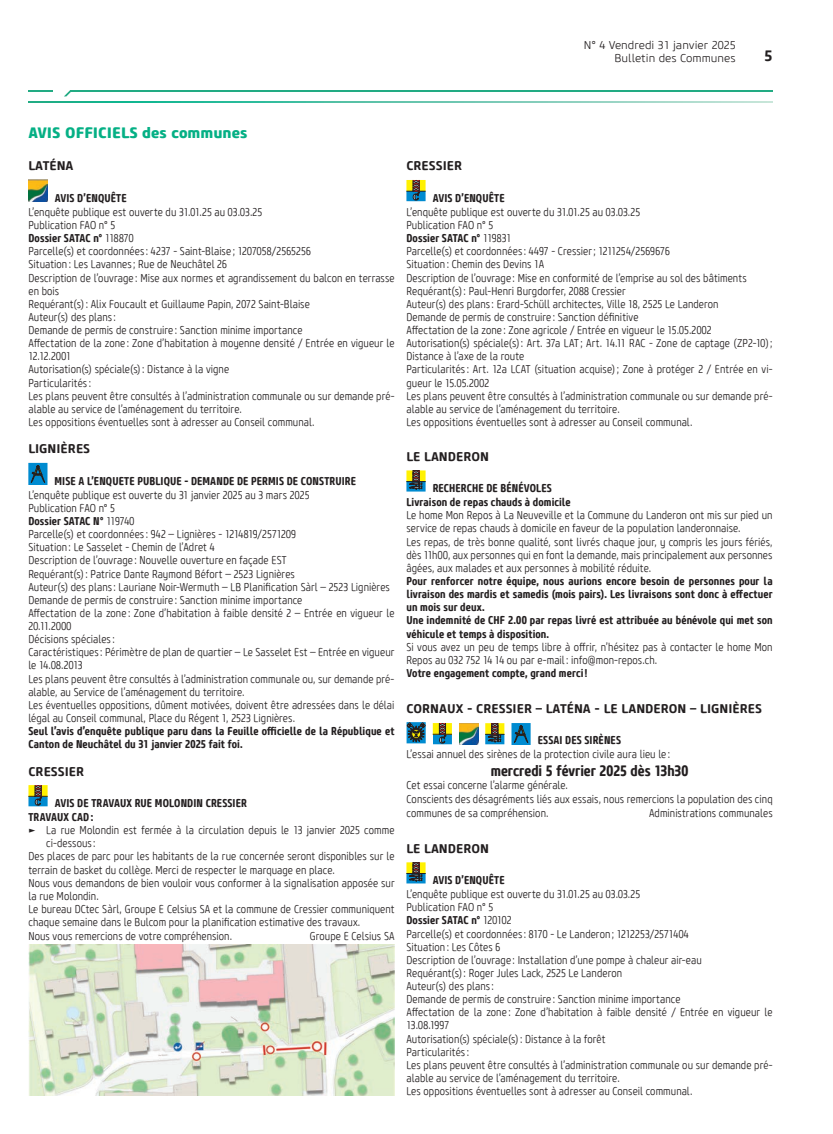
<style>
.page{position:relative;width:833px;height:1134px;background:#fff}
.page>*{position:absolute;margin:0;border:0;box-sizing:border-box;transform-origin:0 0}
.t1{font:700 15px "Core Sans M67 Cn";color:#231f20}
.t2{font:800 15px "Core Sans M75";color:#05b085}
.t3{font:700 15px "Core Sans M65";color:#231f20}
.t4{font:700 12.5px "Core Sans M65";color:#231f20}
.t5{font:300 11.25px/13.1px "Core Sans M37 Cn";letter-spacing:.005em;color:#231f20}
.t6{font:700 11.25px/13.1px "Core Sans M67 Cn";letter-spacing:.01em;color:#231f20}
.t7{font:300 11.25px/13.5px "Core Sans M35";color:#231f20;text-align:right}
.s1{font-family:"Core Sans M37 Cn";font-weight:300}
</style>
<div class="page">
<svg style="left:28px;top:101px;width:744px;height:2px"></svg>
<hr style="left:70px;top:90px;width:702px;height:2px;background:#22ab83">
<hr style="left:28px;top:90px;width:25px;height:2px;background:#22ab83">
<svg style="left:64px;top:90px;width:7px;height:6px"></svg>
<svg style="left:406px;top:200px;width:19px;height:1px"></svg>
<svg style="left:406px;top:180px;width:19px;height:20px"></svg>
<svg style="left:406px;top:881px;width:19px;height:2px"></svg>
<svg style="left:406px;top:862px;width:19px;height:19px"></svg>
<svg style="left:28px;top:805px;width:20px;height:1px"></svg>
<svg style="left:28px;top:785px;width:20px;height:20px"></svg>
<img style="left:28px;top:944px;width:366px;height:151px">
<svg style="left:28px;top:463px;width:19px;height:21px"></svg>
<svg style="left:406px;top:722px;width:20px;height:21px"></svg>
<svg style="left:433px;top:743px;width:19px;height:1px"></svg>
<svg style="left:433px;top:723px;width:19px;height:20px"></svg>
<img style="left:459px;top:723px;width:19px;height:21px">
<svg style="left:485px;top:742px;width:19px;height:2px"></svg>
<svg style="left:485px;top:723px;width:19px;height:19px"></svg>
<svg style="left:511px;top:723px;width:19px;height:21px"></svg>
<img style="left:28px;top:180px;width:20px;height:21px">
<div style="left:406px;top:482px;width:19px;height:10px;background:#008bd0"></div>
<svg style="left:406px;top:470px;width:19px;height:19px"></svg>
<p class="t7" style="left:584px;top:39px;width:153px">N° 4 Vendredi 31 janvier 2025<br>Bulletin des Communes</p>
<h1 class="t3" style="left:764px;top:46px;width:10px">5</h1>
<h1 class="t2" style="left:28px;top:123px;width:221px">AVIS OFFICIELS des communes</h1>
<p class="t4" style="left:28px;top:158px;width:47px">LATÉNA</p>
<p class="t6" style="left:55px;top:192px;width:74px">AVIS D’ENQUÊTE</p>
<p class="t5" style="left:28px;top:206px;width:235px">L’enquête publique est ouverte du 31.01.25 au 03.03.25<br>Publication FAO n° 5</p>
<p class="t6" style="left:28px;top:232px;width:107px">Dossier SATAC n° <span class="s1">118870</span></p>
<p class="t5" style="left:28px;top:245px;width:368px">Parcelle(s) et coordonnées: 4237 - Saint-Blaise ; 1207058/2565256<br>Situation : Les Lavannes; Rue de Neuchâtel 26<br>Description de l’ouvrage : Mise aux normes et agrandissement du balcon en terrasse en bois<br>Requérant(s): Alix Foucault et Guillaume Papin, 2072 Saint-Blaise<br>Auteur(s) des plans:<br>Demande de permis de construire : Sanction minime importance<br>Affectation de la zone : Zone d’habitation à moyenne densité / Entrée en vigueur le 12.12.2001<br>Autorisation(s) spéciale(s): Distance à la vigne<br>Particularités:<br>Les plans peuvent être consultés à l’administration communale ou sur demande pré&shy;alable au service de l’aménagement du territoire.<br>Les oppositions éventuelles sont à adresser au Conseil communal.</p>
<p class="t4" style="left:28px;top:441px;width:63px">LIGNIÈRES</p>
<p class="t6" style="left:55px;top:475px;width:303px">MISE A L’ENQUETE PUBLIQUE - DEMANDE DE PERMIS DE CONSTRUIRE</p>
<p class="t5" style="left:28px;top:489px;width:282px">L’enquête publique est ouverte du 31 janvier 2025 au 3 mars 2025<br>Publication FAO n° 5</p>
<p class="t6" style="left:28px;top:515px;width:107px">Dossier SATAC N° <span class="s1">119740</span></p>
<p class="t5" style="left:28px;top:528px;width:368px">Parcelle(s) et coordonnées: 942 – Lignières - 1214819/2571209<br>Situation : Le Sasselet - Chemin de l’Adret 4<br>Description de l’ouvrage : Nouvelle ouverture en façade EST<br>Requérant(s): Patrice Dante Raymond Béfort – 2523 Lignières<br>Auteur(s) des plans: Lauriane Noir-Wermuth – LB Planification Sàrl – 2523 Lignières Demande de permis de construire : Sanction minime importance<br>Affectation de la zone : Zone d’habitation à faible densité 2 – Entrée en vigueur le 20.11.2000<br>Décisions spéciales:<br>Caractéristiques: Périmètre de plan de quartier – Le Sasselet Est – Entrée en vigueur le 14.08.2013<br>Les plans peuvent être consultés à l’administration communale ou, sur demande pré&shy;alable, au Service de l’aménagement du territoire.<br>Les éventuelles oppositions, dûment motivées, doivent être adressées dans le délai légal au Conseil communal, Place du Régent 1, 2523 Lignières.</p>
<p class="t6" style="left:28px;top:725px;width:368px">Seul l’avis d’enquête publique paru dans la Feuille officielle de la République et<br>Canton de Neuchâtel du 31 janvier 2025 fait foi.</p>
<p class="t4" style="left:28px;top:763px;width:57px">CRESSIER</p>
<p class="t6" style="left:28px;top:796px;width:220px;line-height:13.8px;text-indent:26px">AVIS DE TRAVAUX RUE MOLONDIN CRESSIER<br>TRAVAUX CAD:</p>
<p class="t5" style="left:28px;top:824px;width:368px">► La rue Molondin est fermée à la circulation depuis le 13 janvier 2025 comme</p>
<p class="t5" style="left:46px;top:837px;width:51px">ci-dessous:</p>
<p class="t5" style="left:28px;top:850px;width:367px">Des places de parc pour les habitants de la rue concernée seront disponibles sur le</p>
<p class="t5" style="left:28px;top:863px;width:308px">terrain de basket du collège. Merci de respecter le marquage en place.</p>
<p class="t5" style="left:28px;top:876px;width:368px">Nous vous demandons de bien vouloir vous conformer à la signalisation apposée sur</p>
<p class="t5" style="left:28px;top:889px;width:72px">la rue Molondin.</p>
<p class="t5" style="left:28px;top:903px;width:368px">Le bureau DCtec Sàrl, Groupe E Celsius SA et la commune de Cressier communiquent</p>
<p class="t5" style="left:28px;top:916px;width:333px">chaque semaine dans le Bulcom pour la planification estimative des travaux.</p>
<p class="t5" style="left:28px;top:929px;width:205px">Nous vous remercions de votre compréhension.</p>
<p class="t5" style="left:310px;top:929px;width:86px">Groupe E Celsius SA</p>
<p class="t4" style="left:406px;top:158px;width:57px">CRESSIER</p>
<p class="t6" style="left:433px;top:192px;width:74px">AVIS D’ENQUÊTE</p>
<p class="t5" style="left:406px;top:206px;width:235px">L’enquête publique est ouverte du 31.01.25 au 03.03.25<br>Publication FAO n° 5</p>
<p class="t6" style="left:406px;top:232px;width:106px">Dossier SATAC n° <span class="s1">119831</span></p>
<p class="t5" style="left:406px;top:245px;width:368px">Parcelle(s) et coordonnées: 4497 - Cressier; 1211254/2569676<br>Situation : Chemin des Devins 1A<br>Description de l’ouvrage : Mise en conformité de l’emprise au sol des bâtiments Requérant(s): Paul-Henri Burgdorfer, 2088 Cressier<br>Auteur(s) des plans: Erard-Schüll architectes, Ville 18, 2525 Le Landeron<br>Demande de permis de construire : Sanction définitive<br>Affectation de la zone : Zone agricole / Entrée en vigueur le 15.05.2002<br>Autorisation(s) spéciale(s): Art. 37a LAT ; Art. 14.11 RAC - Zone de captage (ZP2-10); Distance à l’axe de la route<br>Particularités: Art. 12a LCAT (situation acquise); Zone à protéger 2 / Entrée en vi&shy;gueur le 15.05.2002<br>Les plans peuvent être consultés à l’administration communale ou sur demande pré&shy;alable au service de l’aménagement du territoire.<br>Les oppositions éventuelles sont à adresser au Conseil communal.</p>
<p class="t4" style="left:406px;top:448px;width:84px">LE LANDERON</p>
<p class="t6" style="left:406px;top:482px;width:166px;line-height:13.8px;text-indent:26px">RECHERCHE DE BÉNÉVOLES<br>Livraison de repas chauds à domicile</p>
<p class="t5" style="left:406px;top:509px;width:368px">Le home Mon Repos à La Neuveville et la Commune du Landeron ont mis sur pied un service de repas chauds à domicile en faveur de la population landeronnaise.<br>Les repas, de très bonne qualité, sont livrés chaque jour, y compris les jours fériés, dès 11h00, aux personnes qui en font la demande, mais principalement aux personnes âgées, aux malades et aux personnes à mobilité réduite.</p>
<p class="t6" style="left:406px;top:574px;width:368px">Pour renforcer notre équipe, nous aurions encore besoin de personnes pour la livraison des mardis et samedis (mois pairs). Les livraisons sont donc à effectuer un mois sur deux.<br>Une indemnité de CHF 2.00 par repas livré est attribuée au bénévole qui met son véhicule et temps à disposition.</p>
<p class="t5" style="left:406px;top:640px;width:368px">Si vous avez un peu de temps libre à offrir, n’hésitez pas à contacter le home Mon<br>Repos au 032 752 14 14 ou par e-mail: info@mon-repos.ch.</p>
<p class="t6" style="left:406px;top:666px;width:182px">Votre engagement compte, grand merci !</p>
<p class="t4" style="left:406px;top:700px;width:357px">CORNAUX - CRESSIER – LATÉNA - LE LANDERON – LIGNIÈRES</p>
<p class="t6" style="left:538px;top:734px;width:85px">ESSAI DES SIRÈNES</p>
<p class="t5" style="left:406px;top:748px;width:265px">L’essai annuel des sirènes de la protection civile aura lieu le :</p>
<h1 class="t1" style="left:491px;top:760px;width:199px">mercredi 5 février 2025 dès 13h30</h1>
<p class="t5" style="left:406px;top:779px;width:367px;line-height:13.8px">Cet essai concerne l’alarme générale.<br>Conscients des désagréments liés aux essais, nous remercions la population des cinq communes de sa compréhension.</p>
<p class="t5" style="left:649px;top:807px;width:125px">Administrations communales</p>
<p class="t4" style="left:406px;top:840px;width:84px">LE LANDERON</p>
<p class="t6" style="left:433px;top:874px;width:74px">AVIS D’ENQUÊTE</p>
<p class="t5" style="left:406px;top:888px;width:235px">L’enquête publique est ouverte du 31.01.25 au 03.03.25<br>Publication FAO n° 5</p>
<p class="t6" style="left:406px;top:914px;width:107px">Dossier SATAC n° <span class="s1">120102</span></p>
<p class="t5" style="left:406px;top:927px;width:368px">Parcelle(s) et coordonnées: 8170 - Le Landeron ; 1212253/2571404<br>Situation : Les Côtes 6<br>Description de l’ouvrage : Installation d’une pompe à chaleur air-eau<br>Requérant(s): Roger Jules Lack, 2525 Le Landeron<br>Auteur(s) des plans:<br>Demande de permis de construire : Sanction minime importance<br>Affectation de la zone : Zone d’habitation à faible densité / Entrée en vigueur le 13.08.1997<br>Autorisation(s) spéciale(s): Distance à la forêt<br>Particularités:<br>Les plans peuvent être consultés à l’administration communale ou sur demande pré&shy;alable au service de l’aménagement du territoire.<br>Les oppositions éventuelles sont à adresser au Conseil communal.</p>
</div>
